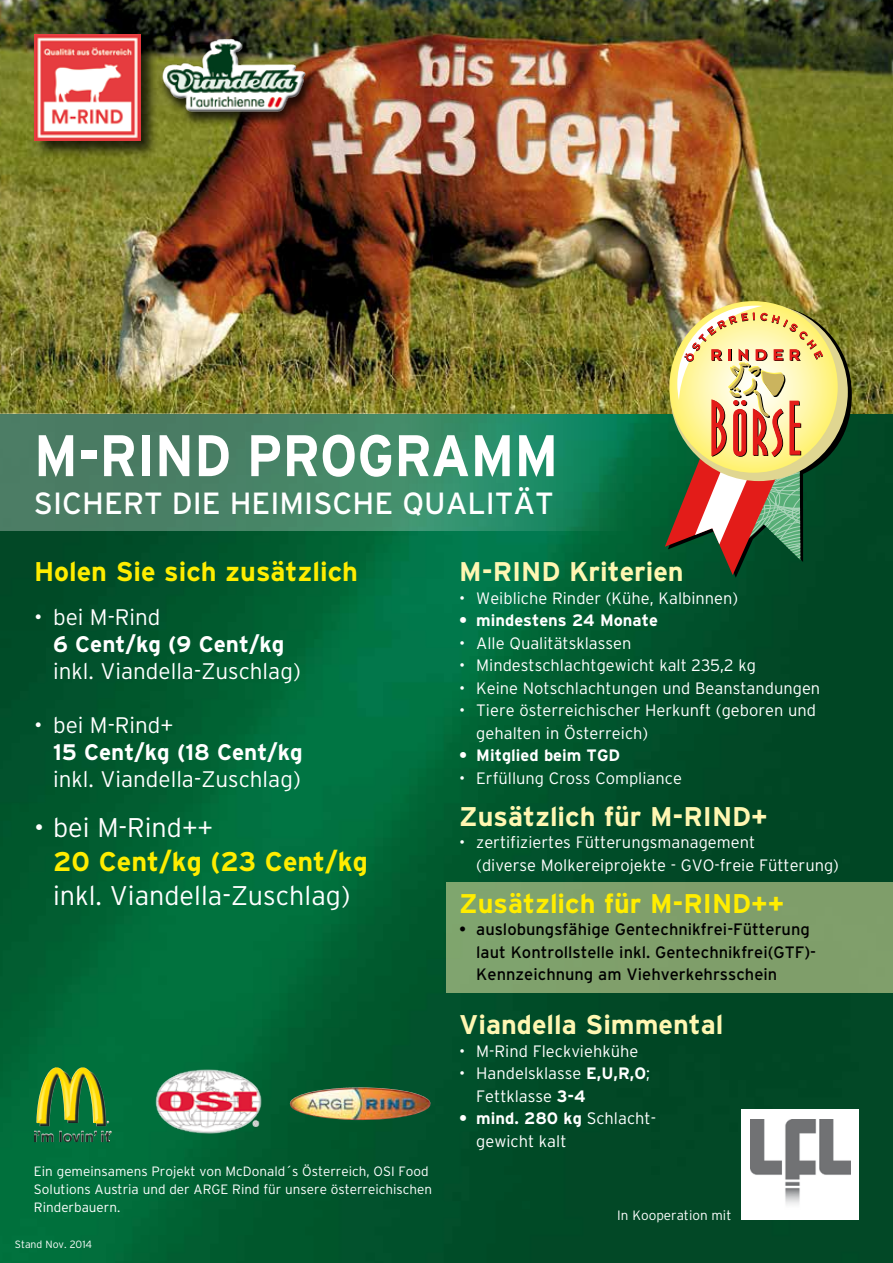
<style>
.page{position:relative;width:893px;height:1263px;background:#fff}
.page>*{position:absolute;margin:0;border:0;box-sizing:border-box;transform-origin:0 0}
.t1{font:700 58.5px "Interstate";color:#fff;scale:.9 1}
.t2{font:30.6px "Interstate";color:#fff}
.t3{font:700 27px "Interstate";color:#ffed00}
.t4{font:700 27px "Interstate";color:#fff7b2}
.t5{font:300 27px "Interstate";color:#fff}
.t6{font:300 22.5px "Interstate";color:#fff}
.t7{font:700 22.5px "Interstate";color:#fff}
.t8{font:300 16.5px/22.5px "Interstate";color:#fff}
.t9{font:16.5px/22.5px "Interstate";color:#000}
.t10{font:700 16.5px "Interstate";color:#fff}
.t11{font:300 13.5px/18px "Interstate";color:#fff}
.t12{font:300 10.5px "Interstate";color:#fff}
.s1{font-weight:700}
</style>
<div class="page">
<img style="left:0;top:0;width:893px;height:1263px">
<svg style="left:0;top:413px;width:893px;height:118px;background:#357f5f"></svg>
<svg style="left:668px;top:305px;width:184px;height:273px;background:#325c2f"></svg>
<img style="left:665px;top:301px;width:173px;height:274px">
<img style="left:153px;top:24px;width:162px;height:102px">
<div style="left:742px;top:1110px;width:117px;height:110px;background:#fff"></div>
<img style="left:750px;top:1120px;width:100px;height:85px">
<img style="left:36px;top:1067px;width:74px;height:75px">
<img style="left:153px;top:1067px;width:112px;height:68px">
<img style="left:287px;top:1087px;width:147px;height:33px">
<div style="left:33px;top:33px;width:125px;height:126px;background:#000;opacity:.75"></div>
<img style="left:34px;top:34px;width:106px;height:106px">
<div style="left:446px;top:882px;width:447px;height:110px;background:#7f9f6b"></div>
<h1 class="t1" style="left:34px;top:423px;width:584px">M-RIND PROGRAMM</h1>
<h2 class="t2" style="left:34px;top:486px;width:521px">SICHERT DIE HEIMISCHE QUALITÄT</h2>
<h3 class="t3" style="left:34px;top:556px;width:325px">Holen Sie sich zusätzlich</h3>
<h3 class="t6" style="left:34px;top:604px;width:128px">• bei M-Rind</h3>
<h3 class="t7" style="left:53px;top:631px;width:233px">6 Cent/kg (9 Cent/kg</h3>
<h3 class="t6" style="left:53px;top:658px;width:249px">inkl. Viandella-Zuschlag)</h3>
<h3 class="t6" style="left:34px;top:712px;width:141px">• bei M-Rind+</h3>
<h3 class="t7" style="left:53px;top:739px;width:251px">15 Cent/kg (18 Cent/kg</h3>
<h3 class="t6" style="left:53px;top:766px;width:249px">inkl. Viandella-Zuschlag)</h3>
<h3 class="t5" style="left:34px;top:812px;width:181px">• bei M-Rind++</h3>
<h3 class="t3" style="left:53px;top:846px;width:316px">20 Cent/kg (23 Cent/kg</h3>
<h3 class="t5" style="left:53px;top:880px;width:299px">inkl. Viandella-Zuschlag)</h3>
<p class="t11" style="left:34px;top:1162px;width:400px">Ein gemeinsamens Projekt von McDonald´s Österreich, OSI Food<br>Solutions Austria und der ARGE Rind für unsere österreichischen<br>Rinderbauern.</p>
<p class="t12" style="left:15px;top:1238px;width:79px">Stand Nov. 2014</p>
<h3 class="t4" style="left:459px;top:556px;width:226px">M-RIND Kriterien</h3>
<p class="t8" style="left:459px;top:586px;width:280px">• Weibliche Rinder (Kühe, Kalbinnen)</p>
<p class="t10" style="left:459px;top:611px;width:200px">• mindestens 24 Monate</p>
<p class="t8" style="left:459px;top:631px;width:174px">• Alle Qualitätsklassen</p>
<p class="t8" style="left:459px;top:654px;width:298px">• Mindestschlachtgewicht kalt 235,2 kg</p>
<p class="t8" style="left:459px;top:676px;width:362px">• Keine Notschlachtungen und Beanstandungen</p>
<p class="t8" style="left:476px;top:699px;width:341px;text-indent:-17px">• Tiere österreichischer Herkunft (geboren und gehalten in Österreich)</p>
<p class="t10" style="left:459px;top:746px;width:162px">• Mitglied beim TGD</p>
<p class="t8" style="left:459px;top:766px;width:224px">• Erfüllung Cross Compliance</p>
<h3 class="t4" style="left:459px;top:801px;width:310px">Zusätzlich für M-RIND+</h3>
<p class="t8" style="left:476px;top:831px;width:364px;text-indent:-17px">• zertifiziertes Fütterungsmanagement<br>(diverse Molkereiprojekte - GVO-freie Fütterung)</p>
<h3 class="t3" style="left:459px;top:888px;width:327px">Zusätzlich für M-RIND++</h3>
<p class="t9" style="left:476px;top:918px;width:341px;text-indent:-17px">• auslobungsfähige Gentechnikfrei-Fütterung laut Kontrollstelle inkl. Gentechnikfrei(GTF)-<br>Kennzeichnung am Viehverkehrsschein</p>
<h3 class="t4" style="left:459px;top:1009px;width:266px">Viandella Simmental</h3>
<p class="t8" style="left:459px;top:1039px;width:181px">• M-Rind Fleckviehkühe</p>
<p class="t8" style="left:476px;top:1062px;width:175px;text-indent:-17px">• Handelsklasse <span class="s1">E,U,R,O</span>;<br>Fettklasse <span class="s1">3-4</span></p>
<p class="t8" style="left:476px;top:1107px;width:181px;text-indent:-17px"><span class="s1">• mind. 280 kg</span> Schlacht&shy;gewicht kalt</p>
<p class="t11" style="left:617px;top:1206px;width:116px">In Kooperation mit</p>
</div>
